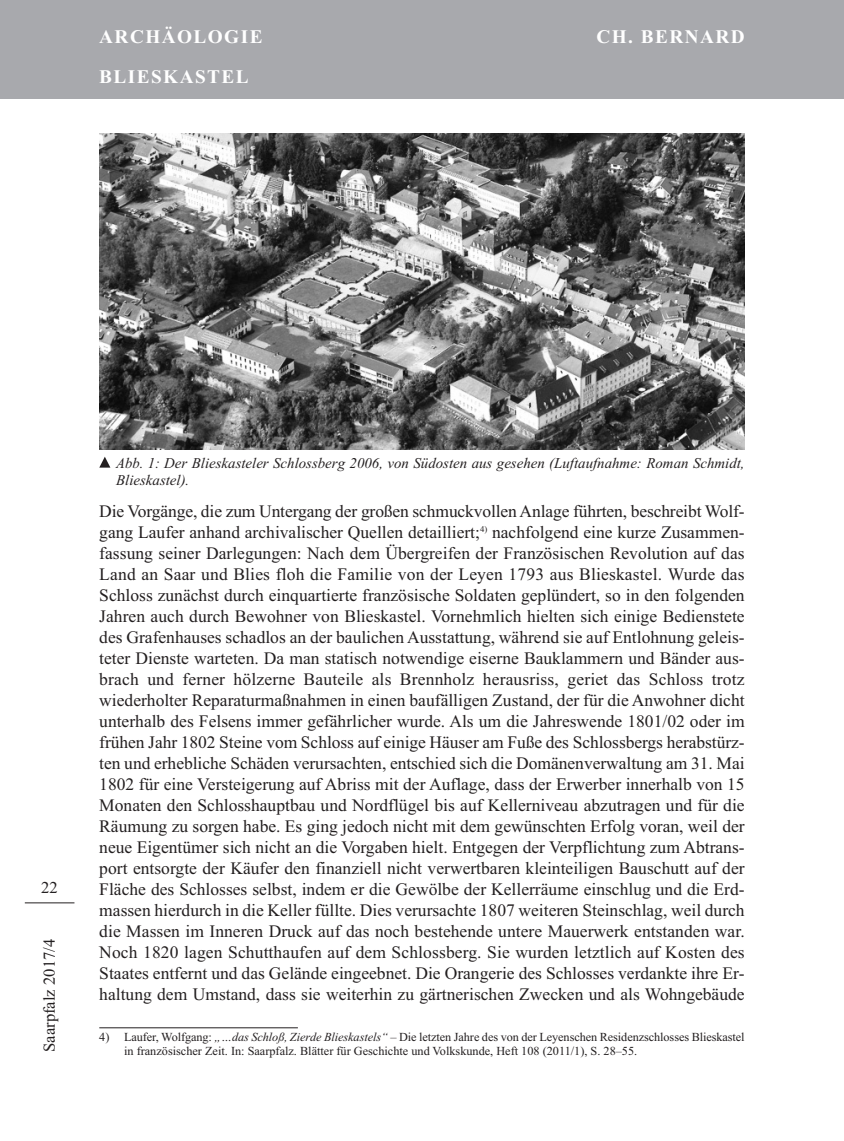
<style>
.page{position:relative;width:844px;height:1141px;background:#fff}
.page>*{position:absolute;margin:0;border:0;box-sizing:border-box;transform-origin:0 0}
.t1{font:700 19.25px "Times New Roman";letter-spacing:.075em;color:#fff}
.t2{font:17.5px/21px "Times New Roman";color:#231f20;text-align:justify}
.t3{font:16.62px "Times New Roman";color:#231f20}
.t4{font:italic 14.88px/17.5px "Times New Roman";color:#231f20}
.t5{font:12.25px/14px "Times New Roman";letter-spacing:-.005em;color:#231f20}
.s1{font-style:italic}
</style>
<div class="page">
<div style="left:0;top:0;width:843px;height:98px;background:#a8a9ad"></div>
<hr style="left:25px;top:902px;width:49px;height:1px;background:#231f20">
<svg style="left:99px;top:457px;width:11px;height:11px"></svg>
<img style="left:99px;top:134px;width:645px;height:316px">
<hr style="left:99px;top:1027px;width:199px;height:1px;background:#231f20">
<p class="t1" style="left:99px;top:25px;width:165px">ARCHÄOLOGIE</p>
<p class="t1" style="left:596px;top:25px;width:150px">CH. BERNARD</p>
<p class="t1" style="left:99px;top:65px;width:151px">BLIESKASTEL</p>
<p class="t3" style="left:41px;top:877px;width:18px">22</p>
<p class="t3" style="left:39px;top:1052px;width:115px;rotate:-90deg">Saarpfalz 2017/4</p>
<p class="t4" style="left:116px;top:454px;width:630px">Abb. 1: Der Blieskasteler Schlossberg 2006, von Südosten aus gesehen (Luftaufnahme: Roman Schmidt,<br>Blieskastel).</p>
<p class="t2" style="left:99px;top:501px;width:646px">Die Vorgänge, die zum Untergang der großen schmuckvollen Anlage führten, beschreibt Wolf&shy;gang Laufer anhand archivalischer Quellen detailliert;<sup>4)</sup> nachfolgend eine kurze Zusammen&shy;fassung seiner Darlegungen: Nach dem Übergreifen der Französischen Revolution auf das Land an Saar und Blies floh die Familie von der Leyen 1793 aus Blieskastel. Wurde das Schloss zunächst durch einquartierte französische Soldaten geplündert, so in den folgenden Jahren auch durch Bewohner von Blieskastel. Vornehmlich hielten sich einige Bedienstete des Grafenhauses schadlos an der baulichen Ausstattung, während sie auf Entlohnung geleis&shy;teter Dienste warteten. Da man statisch notwendige eiserne Bauklammern und Bänder aus&shy;brach und ferner hölzerne Bauteile als Brennholz herausriss, geriet das Schloss trotz wiederholter Reparaturmaßnahmen in einen baufälligen Zustand, der für die Anwohner dicht unterhalb des Felsens immer gefährlicher wurde. Als um die Jahreswende 1801/02 oder im frühen Jahr 1802 Steine vom Schloss auf einige Häuser am Fuße des Schlossbergs herabstürz&shy;ten und erhebliche Schäden verursachten, entschied sich die Domänenverwaltung am 31. Mai 1802 für eine Versteigerung auf Abriss mit der Auflage, dass der Erwerber innerhalb von 15<br>Monaten den Schlosshauptbau und Nordflügel bis auf Kellerniveau abzutragen und für die Räumung zu sorgen habe. Es ging jedoch nicht mit dem gewünschten Erfolg voran, weil der neue Eigentümer sich nicht an die Vorgaben hielt. Entgegen der Verpflichtung zum Abtrans&shy;port entsorgte der Käufer den finanziell nicht verwertbaren kleinteiligen Bauschutt auf der Fläche des Schlosses selbst, indem er die Gewölbe der Kellerräume einschlug und die Erd&shy;massen hierdurch in die Keller füllte. Dies verursachte 1807 weiteren Steinschlag, weil durch die Massen im Inneren Druck auf das noch bestehende untere Mauerwerk entstanden war.<br>Noch 1820 lagen Schutthaufen auf dem Schlossberg. Sie wurden letztlich auf Kosten des Staates entfernt und das Gelände eingeebnet. Die Orangerie des Schlosses verdankte ihre Er&shy;haltung dem Umstand, dass sie weiterhin zu gärtnerischen Zwecken und als Wohngebäude</p>
<p class="t5" style="left:124px;top:1030px;width:622px;text-indent:-25px">4) Laufer, Wolfgang: <span class="s1">„…das Schloß, Zierde Blieskastels“</span> – Die letzten Jahre des von der Leyenschen Residenzschlosses Blieskastel in französischer Zeit. In: Saarpfalz. Blätter für Geschichte und Volkskunde, Heft 108 (2011/1), S. 28–55.</p>
</div>
